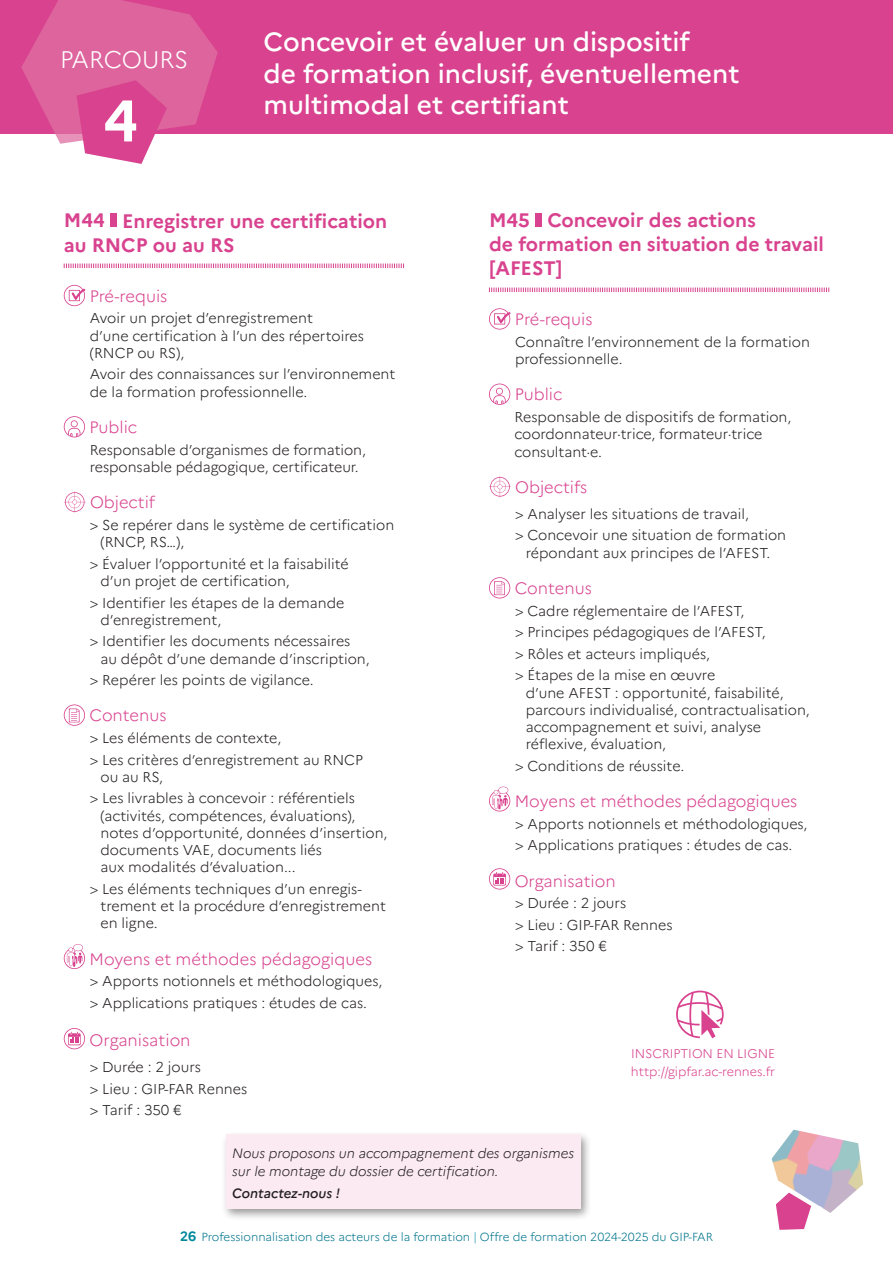
<style>
.page{position:relative;width:893px;height:1263px;background:#fff}
.page>*{position:absolute;margin:0;border:0;box-sizing:border-box;transform-origin:0 0}
.t1{font:700 58.5px "Marianne";color:#fff}
.t2{font:500 26.25px/31.5px "Marianne";color:#fff}
.t3{font:300 24px "Marianne";letter-spacing:-.01em;color:#fff}
.t4{font:700 19.5px/24px "Marianne";color:#d8428e}
.t5{font:300 16.5px "Marianne";color:#d8428e}
.t6{font:300 14.25px/17.2px "Marianne";color:#231f20}
.t7{font:italic 300 13.5px/18px "Marianne";color:#231f20}
.t8{font:italic 500 13.5px "Marianne";color:#231f20}
.t9{font:300 12.6px/17.7px "Marianne";color:#d8428e}
.t10{font:300 11.7px "Marianne";color:#00758c}
.s1{font-weight:700;font-size:13.5px;color:#00899e}
.s2{color:#0d92a6}
</style>
<div class="page">
<div style="left:221px;top:1131px;width:371px;height:90px;background:#231f20;opacity:.46"></div>
<div style="left:227px;top:1134px;width:354px;height:75px;background:#fbeaf1"></div>
<div style="left:535px;top:214px;width:7px;height:13px;background:#d8428e"></div>
<svg style="left:489px;top:288px;width:340px;height:4px"></svg>
<svg style="left:489px;top:308px;width:22px;height:22px"></svg>
<svg style="left:489px;top:384px;width:21px;height:21px"></svg>
<svg style="left:489px;top:476px;width:22px;height:21px"></svg>
<svg style="left:489px;top:577px;width:21px;height:21px"></svg>
<svg style="left:489px;top:787px;width:21px;height:24px"></svg>
<svg style="left:489px;top:868px;width:21px;height:21px"></svg>
<svg style="left:64px;top:285px;width:21px;height:21px"></svg>
<svg style="left:64px;top:416px;width:21px;height:21px"></svg>
<svg style="left:64px;top:491px;width:22px;height:22px"></svg>
<svg style="left:64px;top:704px;width:21px;height:22px"></svg>
<svg style="left:64px;top:944px;width:21px;height:25px"></svg>
<svg style="left:64px;top:1028px;width:21px;height:21px"></svg>
<div style="left:110px;top:214px;width:7px;height:13px;background:#d8428e"></div>
<svg style="left:64px;top:264px;width:340px;height:4px"></svg>
<div style="left:0;top:0;width:893px;height:134px;background:#d8428e"></div>
<svg style="left:21px;top:0;width:197px;height:164px"></svg>
<img style="left:772px;top:1129px;width:91px;height:84px">
<svg style="left:776px;top:1192px;width:35px;height:38px"></svg>
<svg style="left:676px;top:990px;width:48px;height:48px"></svg>
<h3 class="t3" style="left:60px;top:45px;width:130px">PARCOURS</h3>
<h1 class="t1" style="left:103px;top:85px;width:37px">4</h1>
<h2 class="t2" style="left:264px;top:26px;width:477px">Concevoir et évaluer un dispositif<br>de formation inclusif, éventuellement multimodal et certifiant</h2>
<h2 class="t2" style="left:431px;top:58px;width:368px">, éventuellement multimodal</h2>
<h2 class="t2" style="left:264px;top:89px;width:153px">et certifiant</h2>
<h3 class="t4" style="left:64px;top:209px;width:325px">M44 Enregistrer une certification au RNCP ou au RS</h3>
<p class="t5" style="left:90px;top:286px;width:79px">Pré-requis</p>
<p class="t6" style="left:90px;top:310px;width:276px">Avoir un projet d’enregistrement<br>d’une certification à l’un des répertoires (RNCP ou RS),</p>
<p class="t6" style="left:90px;top:366px;width:307px">Avoir des connaissances sur l’environnement de la formation professionnelle.</p>
<p class="t5" style="left:89px;top:417px;width:49px">Public</p>
<p class="t6" style="left:90px;top:441px;width:278px">Responsable d’organismes de formation, responsable pédagogique, certificateur.</p>
<p class="t5" style="left:90px;top:492px;width:67px">Objectif</p>
<p class="t6" style="left:101px;top:516px;width:295px;text-indent:-11px">&gt; Se repérer dans le système de certification (RNCP, RS…),</p>
<p class="t6" style="left:101px;top:555px;width:250px;text-indent:-11px">&gt; Évaluer l’opportunité et la faisabilité d’un projet de certification,</p>
<p class="t6" style="left:101px;top:594px;width:246px;text-indent:-11px">&gt; Identifier les étapes de la demande d’enregistrement,</p>
<p class="t6" style="left:101px;top:632px;width:271px;text-indent:-11px">&gt; Identifier les documents nécessaires au dépôt d’une demande d’inscription,</p>
<p class="t6" style="left:90px;top:671px;width:225px">&gt; Repérer les points de vigilance.</p>
<p class="t5" style="left:89px;top:705px;width:79px">Contenus</p>
<p class="t6" style="left:90px;top:727px;width:275px;line-height:21.5px">&gt; Les éléments de contexte,<br>&gt; Les critères d’enregistrement au RNCP</p>
<p class="t6" style="left:90px;top:766px;width:267px;line-height:21.5px;text-indent:11px">ou au RS,<br>&gt; Les livrables à concevoir : référentiels</p>
<p class="t6" style="left:101px;top:807px;width:288px">(activités, compétences, évaluations), notes d’opportunité, données d’insertion, documents VAE, documents liés<br>aux modalités d’évaluation...</p>
<p class="t6" style="left:101px;top:880px;width:287px;text-indent:-11px">&gt; Les éléments techniques d’un enregis&shy;trement et la procédure d’enregistrement en ligne.</p>
<p class="t5" style="left:90px;top:948px;width:284px">Moyens et méthodes pédagogiques</p>
<p class="t6" style="left:90px;top:970px;width:294px;line-height:21.5px">&gt; Apports notionnels et méthodologiques, &gt; Applications pratiques : études de cas.</p>
<p class="t5" style="left:89px;top:1030px;width:103px">Organisation</p>
<p class="t6" style="left:90px;top:1056px;width:159px;line-height:21.5px">&gt; Durée : 2 jours<br>&gt; Lieu : GIP-FAR Rennes &gt; Tarif : 350 €</p>
<h3 class="t4" style="left:489px;top:208px;width:336px">M45 Concevoir des actions<br>de formation en situation de travail [AFEST]</h3>
<p class="t5" style="left:515px;top:309px;width:79px">Pré-requis</p>
<p class="t6" style="left:515px;top:333px;width:296px">Connaître l’environnement de la formation professionnelle.</p>
<p class="t5" style="left:515px;top:384px;width:49px">Public</p>
<p class="t6" style="left:514px;top:408px;width:278px">Responsable de dispositifs de formation, coordonnateur·trice, formateur·trice consultant·e.</p>
<p class="t5" style="left:515px;top:477px;width:74px">Objectifs</p>
<p class="t6" style="left:515px;top:503px;width:273px;line-height:21.5px">&gt; Analyser les situations de travail,<br>&gt; Concevoir une situation de formation</p>
<p class="t6" style="left:526px;top:544px;width:246px">répondant aux principes de l’AFEST.</p>
<p class="t5" style="left:515px;top:578px;width:79px">Contenus</p>
<p class="t6" style="left:515px;top:600px;width:252px;line-height:21.5px">&gt; Cadre réglementaire de l’AFEST,<br>&gt; Principes pédagogiques de l’AFEST, &gt; Rôles et acteurs impliqués,<br>&gt; Étapes de la mise en œuvre</p>
<p class="t6" style="left:526px;top:684px;width:286px">d’une AFEST : opportunité, faisabilité, parcours individualisé, contractualisation, accompagnement et suivi, analyse réflexive, évaluation,</p>
<p class="t6" style="left:515px;top:757px;width:171px">&gt; Conditions de réussite.</p>
<p class="t5" style="left:515px;top:791px;width:284px">Moyens et méthodes pédagogiques</p>
<p class="t6" style="left:515px;top:813px;width:294px;line-height:21.5px">&gt; Apports notionnels et méthodologiques, &gt; Applications pratiques : études de cas.</p>
<p class="t5" style="left:515px;top:870px;width:103px">Organisation</p>
<p class="t6" style="left:515px;top:892px;width:159px;line-height:21.5px">&gt; Durée : 2 jours<br>&gt; Lieu : GIP-FAR Rennes &gt; Tarif : 350 €</p>
<p class="t9" style="left:631px;top:1044px;width:146px">INSCRIPTION EN LIGNE http://gipfar.ac-rennes.fr</p>
<p class="t7" style="left:232px;top:1144px;width:343px">Nous proposons un accompagnement des organismes sur le montage du dossier de certification.</p>
<p class="t8" style="left:232px;top:1185px;width:109px">Contactez-nous !</p>
<p class="t10" style="left:180px;top:1230px;width:534px"><span class="s1">26</span> Professionnalisation des acteurs de la formation <span class="s2">|</span> Offre de formation 2024-2025 du GIP-FAR</p>
</div>
